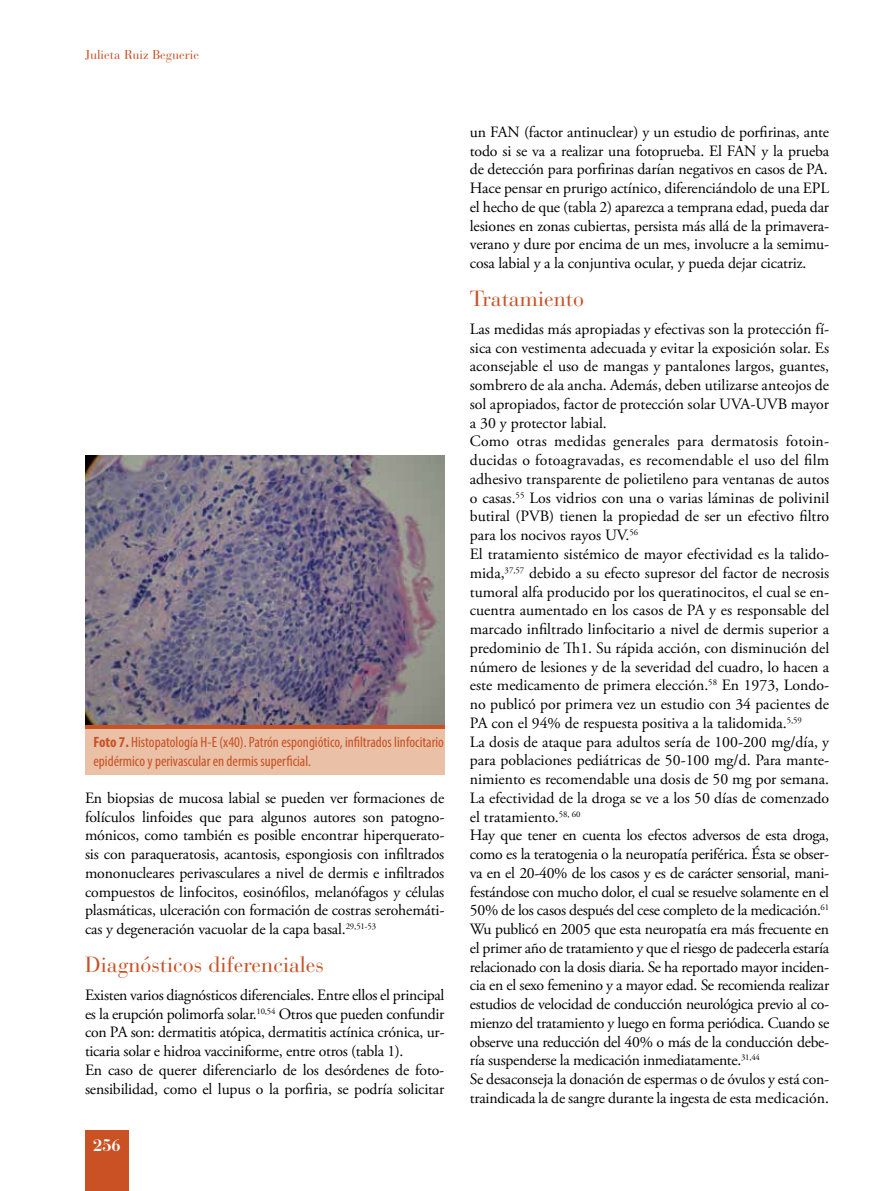
<style>
.page{position:relative;width:893px;height:1191px;background:#fff}
.page>*{position:absolute;margin:0;border:0;box-sizing:border-box;transform-origin:0 0}
.t1{font:21.75px "Bauer Bodoni";color:#c95123}
.t2{font:700 16.5px "Bauer Bodoni";color:#fff}
.t3{font:15.75px/18.8px "Adobe Garamond Pro";letter-spacing:-.005em;color:#000;text-align:justify}
.t4{font:condensed 15px/18.8px "Myriad Pro";color:#c95123}
.t5{font:12.75px "Bauer Bodoni";color:#c95123}
.s1{font-weight:700}
</style>
<div class="page">
<div style="left:85px;top:1130px;width:44px;height:61px;background:#c95123"></div>
<div style="left:85px;top:726px;width:359px;height:49px;background:#eac0a7"></div>
<div style="left:85px;top:724px;width:359px;height:5px;background:#c95123"></div>
<img style="left:85px;top:455px;width:359px;height:269px">
<p class="t5" style="left:85px;top:47px;width:116px">Julieta Ruiz Beguerie</p>
<p class="t4" style="left:94px;top:732px;width:352px"><span class="s1">Foto 7.</span> Histopatología H-E (x40). Patrón espongiótico, infiltrados linfocitario epidérmico y perivascular en dermis superficial.</p>
<p class="t3" style="left:85px;top:789px;width:361px">En biopsias de mucosa labial se pueden ver formaciones de folículos linfoides que para algunos autores son patogno&shy;mónicos, como también es posible encontrar hiperquerato&shy;sis con paraqueratosis, acantosis, espongiosis con infiltrados mononucleares perivasculares a nivel de dermis e infiltrados compuestos de linfocitos, eosinófilos, melanófagos y células plasmáticas, ulceración con formación de costras serohemáti&shy;cas y degeneración vacuolar de la capa basal.<sup>29,51-53</sup></p>
<h1 class="t1" style="left:85px;top:951px;width:241px">Diagnósticos diferenciales</h1>
<p class="t3" style="left:85px;top:986px;width:361px;text-align:left">Existen varios diagnósticos diferenciales. Entre ellos el principal es la erupción polimorfa solar.<sup>10,54</sup> Otros que pueden confundir con PA son: dermatitis atópica, dermatitis actínica crónica, ur&shy;ticaria solar e hidroa vacciniforme, entre otros (tabla 1).<br>En caso de querer diferenciarlo de los desórdenes de foto&shy;sensibilidad, como el lupus o la porfiria, se podría solicitar</p>
<p class="t2" style="left:93px;top:1135px;width:29px">256</p>
<p class="t3" style="left:470px;top:123px;width:361px">un FAN (factor antinuclear) y un estudio de porfirinas, ante todo si se va a realizar una fotoprueba. El FAN y la prueba de detección para porfirinas darían negativos en casos de PA.<br>Hace pensar en prurigo actínico, diferenciándolo de una EPL el hecho de que (tabla 2) aparezca a temprana edad, pueda dar lesiones en zonas cubiertas, persista más allá de la primavera&shy;verano y dure por encima de un mes, involucre a la semimu&shy;cosa labial y a la conjuntiva ocular, y pueda dejar cicatriz.</p>
<h1 class="t1" style="left:470px;top:285px;width:116px">Tratamiento</h1>
<p class="t3" style="left:470px;top:320px;width:361px;text-align:left">Las medidas más apropiadas y efectivas son la protección fí&shy;sica con vestimenta adecuada y evitar la exposición solar. Es aconsejable el uso de mangas y pantalones largos, guantes, sombrero de ala ancha. Además, deben utilizarse anteojos de sol apropiados, factor de protección solar UVA-UVB mayor a 30 y protector labial.<br>Como otras medidas generales para dermatosis fotoin&shy;ducidas o fotoagravadas, es recomendable el uso del film adhesivo transparente de polietileno para ventanas de autos o casas.<sup>55</sup> Los vidrios con una o varias láminas de polivinil butiral (PVB) tienen la propiedad de ser un efectivo filtro para los nocivos rayos UV.<sup>56<br></sup>El tratamiento sistémico de mayor efectividad es la talido&shy;mida,<sup>37,57</sup> debido a su efecto supresor del factor de necrosis tumoral alfa producido por los queratinocitos, el cual se en&shy;cuentra aumentado en los casos de PA y es responsable del marcado infiltrado linfocitario a nivel de dermis superior a predominio de Th1. Su rápida acción, con disminución del número de lesiones y de la severidad del cuadro, lo hacen a este medicamento de primera elección.<sup>58</sup> En 1973, Londo&shy;no publicó por primera vez un estudio con 34 pacientes de PA con el 94% de respuesta positiva a la talidomida.<sup>5,59<br></sup>La dosis de ataque para adultos sería de 100-200 mg/día, y para poblaciones pediátricas de 50-100 mg/d. Para mante&shy;nimiento es recomendable una dosis de 50 mg por semana.<br>La efectividad de la droga se ve a los 50 días de comenzado el tratamiento.<sup>58,</sup> <sup>60<br></sup>Hay que tener en cuenta los efectos adversos de esta droga, como es la teratogenia o la neuropatía periférica. Ésta se obser&shy;va en el 20-40% de los casos y es de carácter sensorial, mani&shy;festándose con mucho dolor, el cual se resuelve solamente en el 50% de los casos después del cese completo de la medicación.<sup>61<br></sup>Wu publicó en 2005 que esta neuropatía era más frecuente en el primer año de tratamiento y que el riesgo de padecerla estaría relacionado con la dosis diaria. Se ha reportado mayor inciden&shy;cia en el sexo femenino y a mayor edad. Se recomienda realizar estudios de velocidad de conducción neurológica previo al co&shy;mienzo del tratamiento y luego en forma periódica. Cuando se observe una reducción del 40% o más de la conducción debe&shy;ría suspenderse la medicación inmediatamente.<sup>31,44<br></sup>Se desaconseja la donación de espermas o de óvulos y está con&shy;traindicada la de sangre durante la ingesta de esta medicación.</p>
</div>
